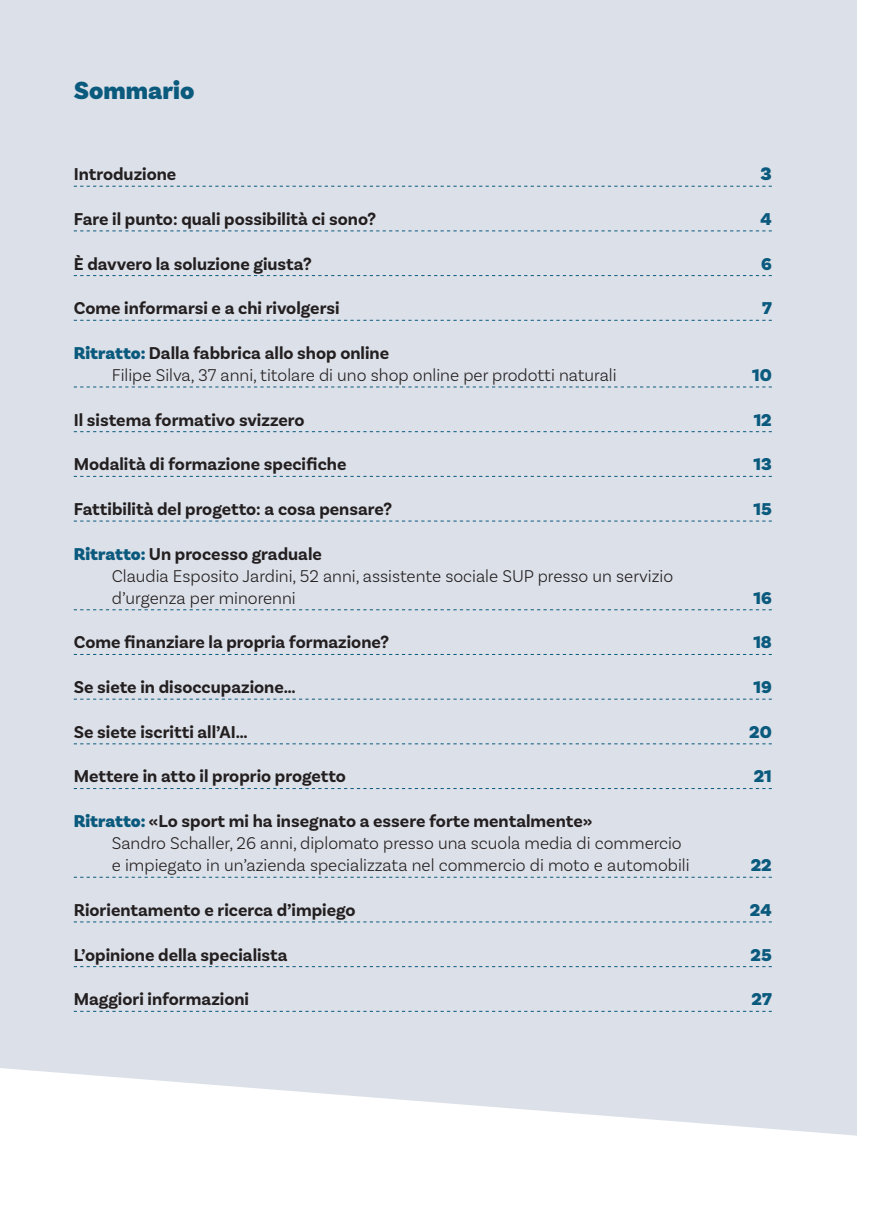
<style>
.page{position:relative;width:874px;height:1225px;background:#fff}
.page>*{position:absolute;margin:0;border:0;box-sizing:border-box;transform-origin:0 0}
.t1{font:900 26px "Basic Sans";color:#0a5a7e}
.t2{font:900 19px "Basic Sans";color:#0a5a7e}
.t3{font:300 18px/22px "Basic Sans";color:#231f20}
.t4{font:700 18px "Basic Sans";color:#231f20}
.t5{font:900 18px "Basic Sans";color:#0a5a7e}
.s1{font-weight:900;color:#0a5a7e}
.s2{font-weight:700}
</style>
<div class="page">
<div style="left:0;top:0;width:856px;height:1135px;background:#dce0e8"></div>
<svg style="left:74px;top:186px;width:697px;height:1px"></svg>
<svg style="left:74px;top:230px;width:697px;height:1px"></svg>
<svg style="left:74px;top:275px;width:697px;height:1px"></svg>
<svg style="left:74px;top:320px;width:697px;height:1px"></svg>
<svg style="left:74px;top:386px;width:697px;height:1px"></svg>
<svg style="left:74px;top:431px;width:697px;height:1px"></svg>
<svg style="left:74px;top:476px;width:697px;height:1px"></svg>
<svg style="left:74px;top:520px;width:697px;height:1px"></svg>
<svg style="left:74px;top:609px;width:697px;height:1px"></svg>
<svg style="left:74px;top:654px;width:697px;height:1px"></svg>
<svg style="left:74px;top:699px;width:697px;height:1px"></svg>
<svg style="left:74px;top:743px;width:697px;height:1px"></svg>
<svg style="left:74px;top:788px;width:697px;height:1px"></svg>
<svg style="left:74px;top:877px;width:697px;height:1px"></svg>
<svg style="left:74px;top:921px;width:697px;height:1px"></svg>
<svg style="left:74px;top:966px;width:697px;height:1px"></svg>
<svg style="left:74px;top:1011px;width:697px;height:1px"></svg>
<h1 class="t1" style="left:74px;top:74px;width:122px">Sommario</h1>
<p class="t4" style="left:74px;top:163px;width:104px">Introduzione</p>
<p class="t2" style="left:760px;top:162px;width:13px">3</p>
<p class="t4" style="left:74px;top:208px;width:304px">Fare il punto: quali possibilità ci sono?</p>
<p class="t5" style="left:760px;top:208px;width:13px">4</p>
<p class="t4" style="left:74px;top:253px;width:239px">È davvero la soluzione giusta?</p>
<p class="t5" style="left:760px;top:252px;width:12px">6</p>
<p class="t4" style="left:74px;top:297px;width:267px">Come informarsi e a chi rivolgersi</p>
<p class="t5" style="left:761px;top:297px;width:11px">7</p>
<p class="t3" style="left:112px;top:342px;width:506px;text-indent:-38px"><span class="s1">Ritratto:</span> <span class="s2">Dalla fabbrica allo shop online<br></span>Filipe Silva, 37 anni, titolare di uno shop online per prodotti naturali</p>
<p class="t5" style="left:751px;top:364px;width:21px">10</p>
<p class="t4" style="left:74px;top:409px;width:232px">Il sistema formativo svizzero</p>
<p class="t5" style="left:753px;top:408px;width:20px">12</p>
<p class="t4" style="left:74px;top:453px;width:274px">Modalità di formazione specifiche</p>
<p class="t5" style="left:753px;top:453px;width:20px">13</p>
<p class="t4" style="left:74px;top:498px;width:320px">Fattibilità del progetto: a cosa pensare?</p>
<p class="t5" style="left:753px;top:498px;width:20px">15</p>
<p class="t3" style="left:112px;top:542px;width:562px;text-indent:-38px"><span class="s1">Ritratto:</span> <span class="s2">Un processo graduale<br></span>Claudia Esposito Jardini, 52 anni, assistente sociale SUP presso un servizio d’urgenza per minorenni</p>
<p class="t5" style="left:753px;top:587px;width:20px">16</p>
<p class="t4" style="left:74px;top:631px;width:317px">Come finanziare la propria formazione?</p>
<p class="t5" style="left:753px;top:631px;width:20px">18</p>
<p class="t4" style="left:74px;top:676px;width:223px">Se siete in disoccupazione…</p>
<p class="t5" style="left:753px;top:676px;width:20px">19</p>
<p class="t4" style="left:74px;top:721px;width:175px">Se siete iscritti all’AI…</p>
<p class="t5" style="left:748px;top:721px;width:24px">20</p>
<p class="t4" style="left:74px;top:765px;width:274px">Mettere in atto il proprio progetto</p>
<p class="t5" style="left:753px;top:765px;width:20px">21</p>
<p class="t3" style="left:112px;top:810px;width:579px;text-indent:-38px"><span class="s1">Ritratto:</span> <span class="s2">«Lo sport mi ha insegnato a essere forte mentalmente»<br></span>Sandro Schaller, 26 anni, diplomato presso una scuola media di commercio e impiegato in un’azienda specializzata nel commercio di moto e automobili</p>
<p class="t5" style="left:750px;top:854px;width:23px">22</p>
<p class="t4" style="left:74px;top:899px;width:283px">Riorientamento e ricerca d’impiego</p>
<p class="t5" style="left:749px;top:899px;width:23px">24</p>
<p class="t4" style="left:74px;top:943px;width:215px">L’opinione della specialista</p>
<p class="t5" style="left:750px;top:943px;width:23px">25</p>
<p class="t4" style="left:74px;top:988px;width:177px">Maggiori informazioni</p>
<p class="t5" style="left:751px;top:988px;width:22px">27</p>
</div>
